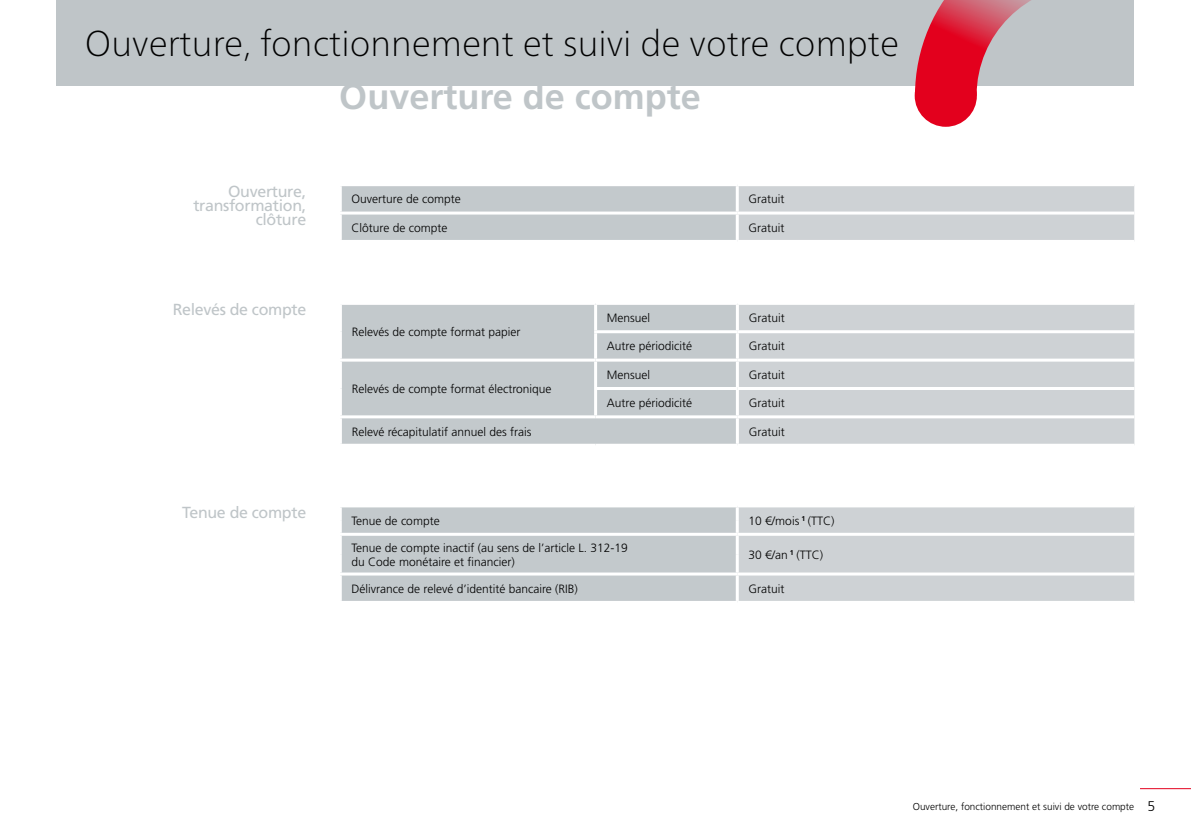
<style>
.page{position:relative;width:1191px;height:840px;background:#fff}
.page>*{position:absolute;margin:0;border:0;box-sizing:border-box;transform-origin:0 0}
.t1{font:100 36px "Frutiger Neue LT Pro";color:#000}
.t2{font:700 36px "Frutiger LT Std";color:#bfc5c8}
.t3{font:16px/14px "Frutiger LT Std";letter-spacing:-.02em;color:#bfc5c8;text-align:right}
.t4{font:300 12px/14px "Frutiger LT Std";color:#000}
.t5{font:300 10px "Frutiger LT Std";color:#000}
.s1{font-size:14px}
</style>
<div class="page">
<div style="left:57px;top:0;width:1077px;height:85px;background:#bfc5c8"></div>
<svg style="left:915px;top:0;width:172px;height:90px"></svg>
<div style="left:914px;top:65px;width:63px;height:62px;background:#e3001d;border-radius:50%"></div>
<svg style="left:342px;top:186px;width:792px;height:54px;background:#c9ced1"></svg>
<hr style="left:339px;top:211px;width:398px;height:3px;background:#fff">
<hr style="left:737px;top:211px;width:397px;height:3px;background:#fff">
<hr style="left:736px;top:186px;width:3px;height:25px;background:#fff">
<hr style="left:736px;top:214px;width:3px;height:26px;background:#fff">
<div style="left:342px;top:305px;width:394px;height:138px;background:#c3c9cc"></div>
<div style="left:739px;top:305px;width:395px;height:138px;background:#ced2d5"></div>
<hr style="left:594px;top:330px;width:143px;height:3px;background:#fff">
<hr style="left:737px;top:330px;width:397px;height:3px;background:#fff">
<hr style="left:339px;top:358px;width:256px;height:3px;background:#fff">
<hr style="left:595px;top:358px;width:142px;height:3px;background:#fff">
<hr style="left:737px;top:358px;width:397px;height:3px;background:#fff">
<hr style="left:594px;top:387px;width:143px;height:3px;background:#fff">
<hr style="left:737px;top:387px;width:397px;height:3px;background:#fff">
<hr style="left:339px;top:415px;width:256px;height:3px;background:#fff">
<hr style="left:595px;top:415px;width:142px;height:3px;background:#fff">
<hr style="left:737px;top:415px;width:397px;height:3px;background:#fff">
<hr style="left:594px;top:305px;width:3px;height:25px;background:#fff">
<hr style="left:594px;top:333px;width:3px;height:25px;background:#fff">
<hr style="left:594px;top:361px;width:3px;height:26px;background:#fff">
<hr style="left:594px;top:390px;width:3px;height:25px;background:#fff">
<svg style="left:340px;top:507px;width:794px;height:94px;background:#ccd1d3"></svg>
<hr style="left:736px;top:535px;width:3px;height:19px;background:#fff">
<hr style="left:736px;top:554px;width:3px;height:18px;background:#fff">
<hr style="left:736px;top:575px;width:3px;height:25px;background:#fff">
<hr style="left:1140px;top:787px;width:51px;height:1px;background:#e3001d">
<h1 class="t1" style="left:85px;top:22px;width:816px">Ouverture, fonctionnement et suivi de votre compte</h1>
<h1 class="t2" style="left:339px;top:75px;width:363px">Ouverture de compte</h1>
<h2 class="t3" style="left:193px;top:184px;width:114px">Ouverture, transformation, clôture</h2>
<p class="t4" style="left:351px;top:192px;width:111px">Ouverture de compte</p>
<p class="t4" style="left:748px;top:192px;width:37px">Gratuit</p>
<p class="t4" style="left:351px;top:221px;width:97px">Clôture de compte</p>
<p class="t4" style="left:748px;top:221px;width:37px">Gratuit</p>
<h2 class="t3" style="left:173px;top:303px;width:135px">Relevés de compte</h2>
<h2 class="t3" style="left:182px;top:505px;width:126px">Tenue de compte</h2>
<p class="t4" style="left:352px;top:325px;width:170px">Relevés de compte format papier</p>
<p class="t4" style="left:352px;top:382px;width:201px">Relevés de compte format électronique</p>
<p class="t4" style="left:607px;top:311px;width:45px">Mensuel</p>
<p class="t4" style="left:748px;top:311px;width:37px">Gratuit</p>
<p class="t4" style="left:607px;top:339px;width:87px">Autre périodicité</p>
<p class="t4" style="left:748px;top:339px;width:37px">Gratuit</p>
<p class="t4" style="left:607px;top:367px;width:45px">Mensuel</p>
<p class="t4" style="left:748px;top:367px;width:37px">Gratuit</p>
<p class="t4" style="left:607px;top:396px;width:87px">Autre périodicité</p>
<p class="t4" style="left:748px;top:396px;width:37px">Gratuit</p>
<p class="t4" style="left:352px;top:424px;width:181px">Relevé récapitulatif annuel des frais</p>
<p class="t4" style="left:748px;top:424px;width:37px">Gratuit</p>
<p class="t4" style="left:351px;top:513px;width:90px">Tenue de compte</p>
<p class="t4" style="left:748px;top:513px;width:87px">10 €/mois <sup>1</sup> (TTC)</p>
<p class="t4" style="left:351px;top:540px;width:278px">Tenue de compte inactif (au sens de l’article L. 312-19 du Code monétaire et financier)</p>
<p class="t4" style="left:748px;top:547px;width:76px">30 €/an <sup>1</sup> (TTC)</p>
<p class="t4" style="left:351px;top:581px;width:228px">Délivrance de relevé d’identité bancaire (RIB)</p>
<p class="t4" style="left:748px;top:581px;width:37px">Gratuit</p>
<p class="t5" style="left:912px;top:800px;width:244px">Ouverture, fonctionnement et suivi de votre compte <span class="s1">5</span></p>
</div>
